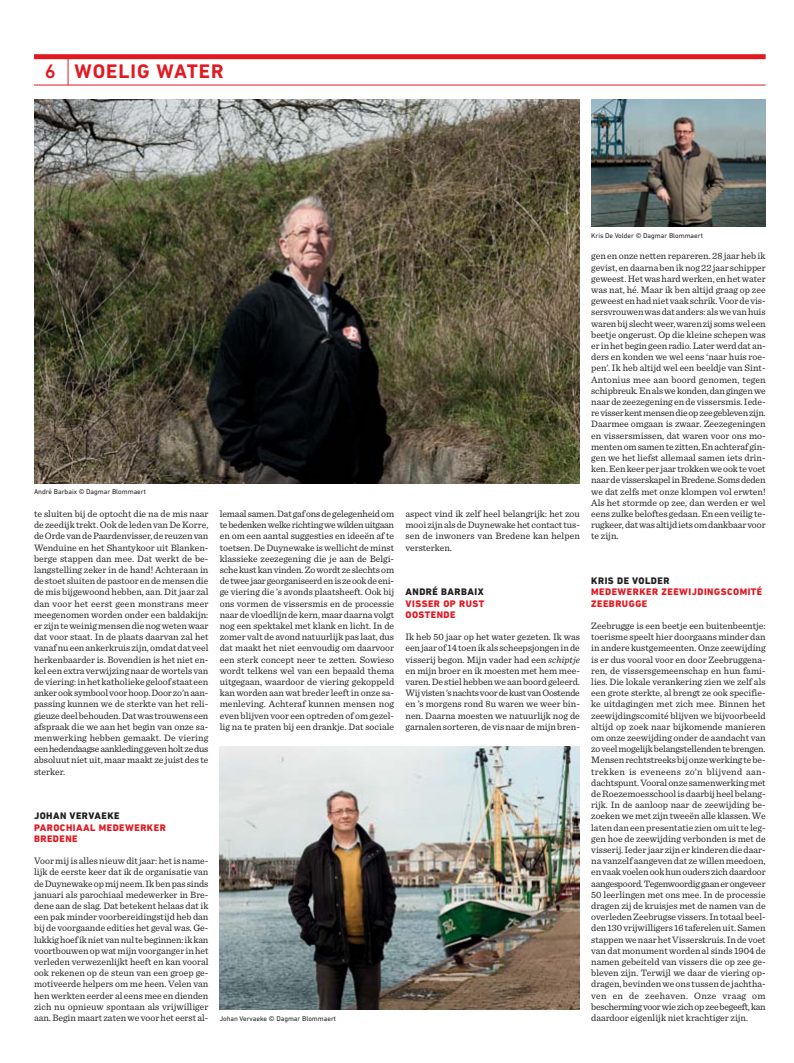
<style>
.page{position:relative;width:794px;height:1063px;background:#fff}
.page>*{position:absolute;margin:0;border:0;box-sizing:border-box;transform-origin:0 0}
.t1{font:700 20px "DIN Next LT Pro";letter-spacing:.05em;color:#e11a22}
.t2{font:9.7px/11.2px "Sentinel";color:#231f20;text-align:justify}
.t3{font:800 9.7px/11.2px "DIN Next LT Pro";letter-spacing:.05em;color:#e11a22}
.t4{font:800 9.7px "DIN Next LT Pro";letter-spacing:.05em;color:#231f20}
.t5{font:7px "DIN Next LT Pro";color:#231f20}
.s1{font-weight:500}
.s2{font-family:"Lucida Grande"}
.s3{font-style:italic}
</style>
<div class="page">
<div style="left:34px;top:54px;width:731px;height:5px;background:#e11a22"></div>
<hr style="left:34px;top:85px;width:731px;height:1px;background:#e11a22">
<svg style="left:68px;top:59px;width:1px;height:26px"></svg>
<img style="left:34px;top:99px;width:546px;height:385px">
<img style="left:220px;top:746px;width:360px;height:263px">
<img style="left:591px;top:99px;width:174px;height:127px">
<h1 class="t1" style="left:45px;top:65px;width:180px"><span class="s1">6</span> WOELIG WATER</h1>
<p class="t5" style="left:34px;top:490px;width:113px">Andre<span class="s2">́</span>Barbaix © Dagmar Blommaert</p>
<p class="t2" style="left:34px;top:509px;width:176px">te sluiten bij de optocht die na de mis naar de zeedijk trekt. Ook de leden van De Korre, de Orde van de Paardenvisser, de reuzen van Wenduine en het Shantykoor uit Blanken&shy;berge stappen dan mee. Dat werkt de be&shy;langstelling zeker in de hand! Achteraan in de stoet sluiten de pastoor en de mensen die de mis bijgewoond hebben, aan. Dit jaar zal dan voor het eerst geen monstrans meer meegenomen worden onder een baldakijn: er zijn te weinig mensen die nog weten waar dat voor staat. In de plaats daarvan zal het vanaf nu een ankerkruis zijn, omdat dat veel herkenbaarder is. Bovendien is het niet en&shy;kel een extra verwijzing naar de wortels van de viering: in het katholieke geloof staat een anker ook symbool voor hoop. Door zo’n aan&shy;passing kunnen we de sterkte van het reli&shy;gieuze deel behouden. Dat was trouwens een afspraak die we aan het begin van onze sa&shy;menwerking hebben gemaakt. De viering een hedendaagse aankleding geven holt ze dus absoluut niet uit, maar maakt ze juist des te sterker.</p>
<p class="t4" style="left:34px;top:813px;width:87px">JOHAN VERVAEKE</p>
<p class="t3" style="left:34px;top:823px;width:133px">PAROCHIAAL MEDEWERKER<br>BREDENE</p>
<p class="t2" style="left:34px;top:856px;width:176px">Voor mij is alles nieuw dit jaar: het is name&shy;lijk de eerste keer dat ik de organisatie van de Duynewake op mij neem. Ik ben pas sinds januari als parochiaal medewerker in Bre&shy;dene aan de slag. Dat betekent helaas dat ik een pak minder voorbereidingstijd heb dan bij de voorgaande edities het geval was. Ge&shy;lukkig hoef ik niet van nul te beginnen: ik kan voortbouwen op wat mijn voorganger in het verleden verwezenlijkt heeft en kan vooral ook rekenen op de steun van een groep ge&shy;motiveerde helpers om me heen. Velen van hen werkten eerder al eens mee en dienden zich nu opnieuw spontaan als vrijwilliger aan. Begin maart zaten we voor het eerst al-</p>
<p class="t2" style="left:220px;top:509px;width:176px">lemaal samen. Dat gaf ons de gelegenheid om te bedenken welke richting we wilden uitgaan en om een aantal suggesties en ideeën af te toetsen. De Duynewake is wellicht de minst klassieke zeezegening die je aan de Belgi&shy;sche kust kan vinden. Zo wordt ze slechts om de twee jaar georganiseerd en is ze ook de eni&shy;ge viering die ’s avonds plaatsheeft. Ook bij ons vormen de vissersmis en de processie naar de vloedlijn de kern, maar daarna volgt nog een spektakel met klank en licht. In de zomer valt de avond natuurlijk pas laat, dus dat maakt het niet eenvoudig om daarvoor een sterk concept neer te zetten. Sowieso wordt telkens wel van een bepaald thema uitgegaan, waardoor de viering gekoppeld kan worden aan wat breder leeft in onze sa&shy;menleving. Achteraf kunnen mensen nog even blijven voor een optreden of om gezel&shy;lig na te praten bij een drankje. Dat sociale</p>
<p class="t2" style="left:405px;top:509px;width:176px">aspect vind ik zelf heel belangrijk: het zou mooi zijn als de Duynewake het contact tus&shy;sen de inwoners van Bredene kan helpen versterken.</p>
<p class="t4" style="left:405px;top:589px;width:80px">ANDRÉ BARBAIX</p>
<p class="t3" style="left:405px;top:599px;width:80px">VISSER OP RUST<br>OOSTENDE</p>
<p class="t2" style="left:405px;top:632px;width:176px">Ik heb 50 jaar op het water gezeten. Ik was een jaar of 14 toen ik als scheepsjongen in de visserij begon. Mijn vader had een <span class="s3">schiptje </span>en mijn broer en ik moesten met hem mee&shy;varen. De stiel hebben we aan boord geleerd.<br>Wij visten ’s nachts voor de kust van Oostende en ’s morgens rond 8u waren we weer bin&shy;nen. Daarna moesten we natuurlijk nog de garnalen sorteren, de vis naar de mijn bren-</p>
<p class="t5" style="left:220px;top:1016px;width:118px">Johan Vervaeke © Dagmar Blommaert</p>
<p class="t5" style="left:591px;top:233px;width:113px">Kris De Volder © Dagmar Blommaert</p>
<p class="t2" style="left:591px;top:251px;width:176px">gen en onze netten repareren. 28 jaar heb ik gevist, en daarna ben ik nog 22 jaar schipper geweest. Het was hard werken, en het water was nat, hé. Maar ik ben altijd graag op zee geweest en had niet vaak schrik. Voor de vis&shy;sersvrouwen was dat anders: als we van huis waren bij slecht weer, waren zij soms wel een beetje ongerust. Op die kleine schepen was er in het begin geen radio. Later werd dat an&shy;ders en konden we wel eens ‘naar huis roe&shy;pen’. Ik heb altijd wel een beeldje van Sint-Antonius mee aan boord genomen, tegen schipbreuk. En als we konden, dan gingen we naar de zeezegening en de vissersmis. Iede&shy;re visser kent mensen die op zee gebleven zijn.<br>Daarmee omgaan is zwaar. Zeezegeningen en vissersmissen, dat waren voor ons mo&shy;menten om samen te zitten. En achteraf gin&shy;gen we het liefst allemaal samen iets drin&shy;ken. Een keer per jaar trokken we ook te voet naar de visserskapel in Bredene. Soms deden we dat zelfs met onze klompen vol erwten!<br>Als het stormde op zee, dan werden er wel eens zulke beloftes gedaan. En een veilig te&shy;rugkeer, dat was altijd iets om dankbaar voor te zijn.</p>
<p class="t4" style="left:591px;top:578px;width:80px">KRIS DE VOLDER</p>
<p class="t3" style="left:591px;top:587px;width:173px">MEDEWERKER ZEEWIJDINGSCOMITÉ<br>ZEEBRUGGE</p>
<p class="t2" style="left:591px;top:621px;width:176px">Zeebrugge is een beetje een buitenbeentje: toerisme speelt hier doorgaans minder dan in andere kustgemeenten. Onze zeewijding is er dus vooral voor en door Zeebruggena&shy;ren, de vissersgemeenschap en hun fami&shy;lies. Die lokale verankering zien we zelf als een grote sterkte, al brengt ze ook specifie&shy;ke uitdagingen met zich mee. Binnen het zeewijdingscomité blijven we bijvoorbeeld altijd op zoek naar bijkomende manieren om onze zeewijding onder de aandacht van zo veel mogelijk belangstellenden te brengen.<br>Mensen rechtstreeks bij onze werking te be&shy;trekken is eveneens zo’n blijvend aan&shy;dachtspunt. Vooral onze samenwerking met de Roezemoesschool is daarbij heel belang&shy;rijk. In de aanloop naar de zeewijding be&shy;zoeken we met zijn tweeën alle klassen. We laten dan een presentatie zien om uit te leg&shy;gen hoe de zeewijding verbonden is met de visserij. Ieder jaar zijn er kinderen die daar&shy;na vanzelf aangeven dat ze willen meedoen, en vaak voelen ook hun ouders zich daardoor aangespoord. Tegenwoordig gaan er ongeveer 50 leerlingen met ons mee. In de processie dragen zij de kruisjes met de namen van de overleden Zeebrugse vissers. In totaal beel&shy;den 130 vrijwilligers 16 taferelen uit. Samen stappen we naar het Visserskruis. In de voet van dat monument worden al sinds 1904 de namen gebeiteld van vissers die op zee ge&shy;bleven zijn. Terwijl we daar de viering op&shy;dragen, bevinden we ons tussen de jachtha&shy;ven en de zeehaven. Onze vraag om bescherming voor wie zich op zee begeeft, kan daardoor eigenlijk niet krachtiger zijn.</p>
</div>
